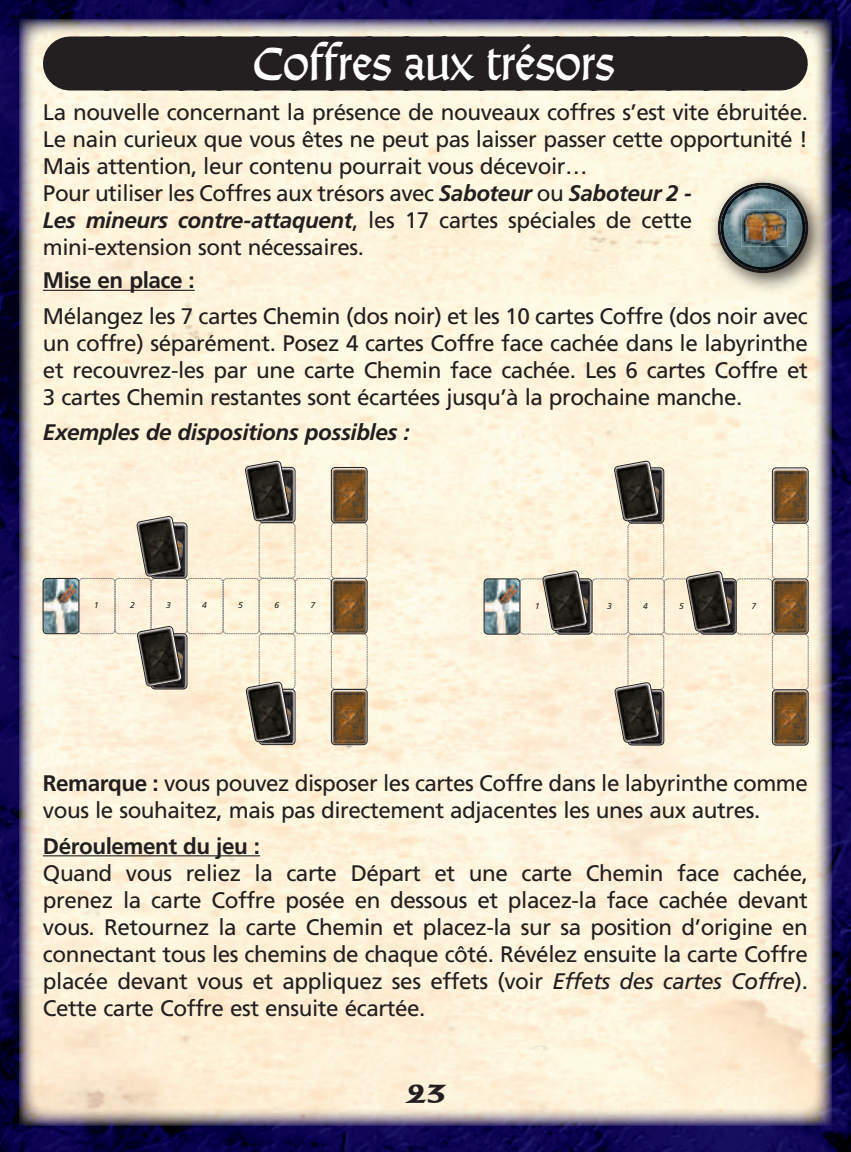
<style>
.page{position:relative;width:851px;height:1152px;background:#fff}
.page>*{position:absolute;margin:0;border:0;box-sizing:border-box;transform-origin:0 0}
.t1{font:48px "Alexander Quill";color:#fff}
.t2{font:24px "American Uncial Bold AMIGO";color:#231f20}
.t3{font:22.5px/27px "Frutiger LT Std";letter-spacing:-.02em;color:#231f20}
.t4{font:italic 700 22.5px "Frutiger LT Std";letter-spacing:-.02em;color:#231f20}
.t5{font:700 22.5px "Frutiger LT Std";letter-spacing:-.02em;color:#231f20}
.t6{font:italic 8.4px "Frutiger LT Std";color:#231f20}
.s1{font-weight:700;font-style:italic}
.s2{font-weight:700}
.s3{font-style:italic}
</style>
<div class="page">
<img style="left:0;top:0;width:851px;height:1152px">
<img style="left:19px;top:20px;width:813px;height:1106px">
<div style="left:70px;top:37px;width:711px;height:54px;background:#231f20"></div>
<hr style="left:43px;top:290px;width:152px;height:1px;background:#231f20">
<hr style="left:43px;top:855px;width:217px;height:1px;background:#231f20">
<div style="left:708px;top:173px;width:122px;height:122px;background:#231f20;opacity:.75"></div>
<div style="left:717px;top:180px;width:96px;height:98px;background:#231f20;opacity:.75"></div>
<img style="left:43px;top:578px;width:36px;height:56px">
<div style="left:43px;top:578px;width:36px;height:56px;border:1px solid #231f20;border-radius:4px"></div>
<svg style="left:79px;top:461px;width:289px;height:284px;background:#d7cdb7"></svg>
<img style="left:484px;top:579px;width:36px;height:55px">
<div style="left:484px;top:579px;width:36px;height:55px;border:1px solid #231f20;border-radius:4px"></div>
<svg style="left:520px;top:461px;width:289px;height:284px;background:#d7cdb7"></svg>
<svg style="left:0;top:1145px;width:2px;height:7px"></svg>
<svg style="left:849px;top:1145px;width:2px;height:7px"></svg>
<h1 class="t1" style="left:253px;top:32px;width:363px">Coffres aux trésors</h1>
<p class="t3" style="left:43px;top:99px;width:767px">La nouvelle concernant la présence de nouveaux coffres s’est vite ébruitée.<br>Le nain curieux que vous êtes ne peut pas laisser passer cette opportunité !<br>Mais attention, leur contenu pourrait vous décevoir…<br>Pour utiliser les Coffres aux trésors avec <span class="s1">Saboteur</span> ou <span class="s1">Saboteur 2 -<br>Les mineurs contre-attaquent</span>, les 17 cartes spéciales de cette mini-extension sont nécessaires.</p>
<p class="t5" style="left:43px;top:267px;width:153px">Mise en place :</p>
<p class="t3" style="left:43px;top:302px;width:767px;text-align:justify">Mélangez les 7 cartes Chemin (dos noir) et les 10 cartes Coffre (dos noir avec un coffre) séparément. Posez 4 cartes Coffre face cachée dans le labyrinthe et recouvrez-les par une carte Chemin face cachée. Les 6 cartes Coffre et 3 cartes Chemin restantes sont écartées jusqu’à la prochaine manche.</p>
<p class="t4" style="left:43px;top:419px;width:368px">Exemples de dispositions possibles :</p>
<p class="t6" style="left:94px;top:600px;width:6px">1</p>
<p class="t6" style="left:130px;top:600px;width:6px">2</p>
<p class="t6" style="left:166px;top:600px;width:6px">3</p>
<p class="t6" style="left:202px;top:600px;width:6px">4</p>
<p class="t6" style="left:238px;top:601px;width:6px">5</p>
<p class="t6" style="left:274px;top:601px;width:6px">6</p>
<p class="t6" style="left:310px;top:601px;width:6px">7</p>
<p class="t6" style="left:535px;top:601px;width:6px">1</p>
<p class="t6" style="left:607px;top:601px;width:6px">3</p>
<p class="t6" style="left:643px;top:601px;width:6px">4</p>
<p class="t6" style="left:679px;top:601px;width:6px">5</p>
<p class="t6" style="left:752px;top:601px;width:6px">7</p>
<p class="t3" style="left:43px;top:770px;width:767px"><span class="s2">Remarque :</span> vous pouvez disposer les cartes Coffre dans le labyrinthe comme vous le souhaitez, mais pas directement adjacentes les unes aux autres.</p>
<p class="t5" style="left:43px;top:832px;width:219px">Déroulement du jeu :</p>
<p class="t3" style="left:43px;top:859px;width:767px;text-align:justify">Quand vous reliez la carte Départ et une carte Chemin face cachée, prenez la carte Coffre posée en dessous et placez-la face cachée devant vous. Retournez la carte Chemin et placez-la sur sa position d’origine en connectant tous les chemins de chaque côté. Révélez ensuite la carte Coffre placée devant vous et appliquez ses effets (voir <span class="s3">Effets des cartes Coffre</span>).<br>Cette carte Coffre est ensuite écartée.</p>
<p class="t2" style="left:404px;top:1078px;width:44px">23</p>
</div>
